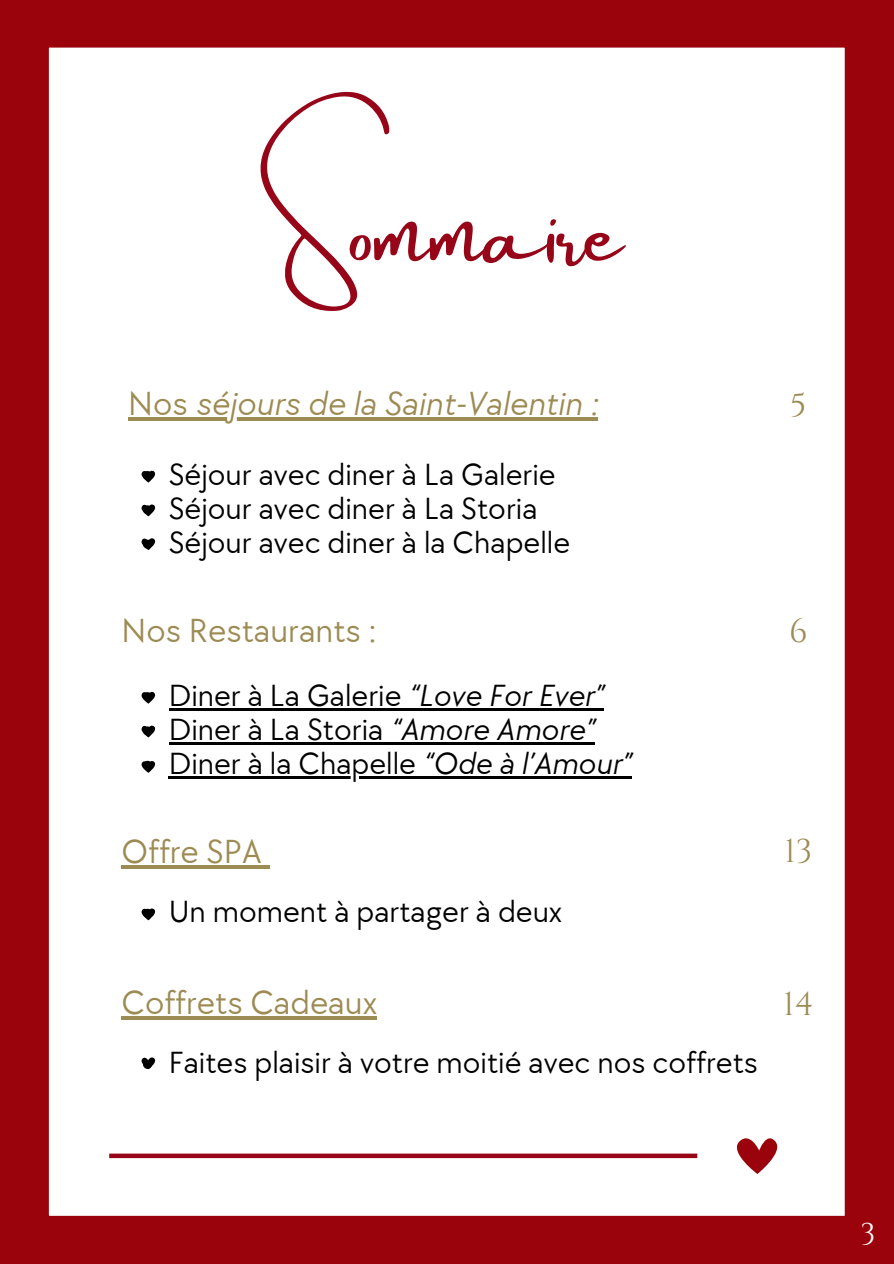
<style>
.page{position:relative;width:894px;height:1264px;background:#fff}
.page>*{position:absolute;margin:0;border:0;box-sizing:border-box;transform-origin:0 0}
.t1{font:88.05px "Amsterdam Two";color:#970518}
.t2{font:34.5px "TT Chocolates";color:#9d8b54}
.t3{font:italic 34.5px "TT Chocolates";color:#9d8b54}
.t4{font:33px "Cinzel";color:#9d8b54}
.t5{font:31.65px/34.3px "TT Chocolates";color:#000}
.t6{font:30px "Cinzel";color:#fff}
.s1{font-style:normal}
.s2{font-style:italic}
</style>
<div class="page">
<div style="left:0;top:0;width:893px;height:1263px;background:#9a030c"></div>
<div style="left:48px;top:47px;width:797px;height:1169px;background:#fff"></div>
<div style="left:109px;top:1153px;width:588px;height:5px;background:#970518"></div>
<svg style="left:728px;top:1130px;width:56px;height:61px"></svg>
<svg style="left:140px;top:469px;width:18px;height:13px"></svg>
<hr style="left:128px;top:417px;width:60px;height:3px;background:#9d8b54">
<hr style="left:188px;top:417px;width:409px;height:3px;background:#9d8b54">
<hr style="left:169px;top:708px;width:239px;height:2px;background:#000">
<hr style="left:408px;top:708px;width:195px;height:2px;background:#000">
<hr style="left:169px;top:742px;width:221px;height:2px;background:#000">
<hr style="left:390px;top:742px;width:204px;height:2px;background:#000">
<hr style="left:169px;top:776px;width:247px;height:2px;background:#000">
<hr style="left:416px;top:776px;width:215px;height:2px;background:#000">
<hr style="left:121px;top:865px;width:141px;height:3px;background:#9d8b54">
<svg style="left:262px;top:865px;width:8px;height:3px"></svg>
<svg style="left:140px;top:503px;width:18px;height:13px"></svg>
<svg style="left:140px;top:537px;width:18px;height:13px"></svg>
<svg style="left:140px;top:690px;width:18px;height:13px"></svg>
<svg style="left:140px;top:724px;width:18px;height:13px"></svg>
<svg style="left:140px;top:760px;width:18px;height:13px"></svg>
<svg style="left:140px;top:907px;width:18px;height:13px"></svg>
<hr style="left:121px;top:1016px;width:256px;height:3px;background:#9d8b54">
<svg style="left:140px;top:1056px;width:18px;height:13px"></svg>
<h1 class="t1" style="left:272px;top:185px;width:350px">Sommaire</h1>
<p class="t3" style="left:128px;top:384px;width:471px"><span class="s1">Nos</span> séjours de la Saint-Valentin :</p>
<p class="t5" style="left:169px;top:458px;width:403px">Séjour avec diner à La Galerie<br>Séjour avec diner à La Storia<br>Séjour avec diner à la Chapelle</p>
<p class="t2" style="left:121px;top:610px;width:257px">Nos Restaurants :</p>
<p class="t5" style="left:169px;top:679px;width:464px">Diner à La Galerie <span class="s2">“Love For Ever”<br></span>Diner à La Storia <span class="s2">“Amore Amore”<br></span>Diner à la Chapelle <span class="s2">“Ode à l’Amour”</span></p>
<p class="t2" style="left:121px;top:831px;width:142px">Offre SPA</p>
<p class="t5" style="left:169px;top:895px;width:395px">Un moment à partager à deux</p>
<p class="t2" style="left:121px;top:982px;width:257px">Coffrets Cadeaux</p>
<p class="t5" style="left:169px;top:1046px;width:590px">Faites plaisir à votre moitié avec nos coffrets</p>
<p class="t4" style="left:789px;top:383px;width:18px">5</p>
<p class="t4" style="left:788px;top:610px;width:20px">6</p>
<p class="t4" style="left:784px;top:830px;width:29px">13</p>
<p class="t4" style="left:782px;top:982px;width:32px">14</p>
<p class="t6" style="left:860px;top:1215px;width:17px">3</p>
</div>
